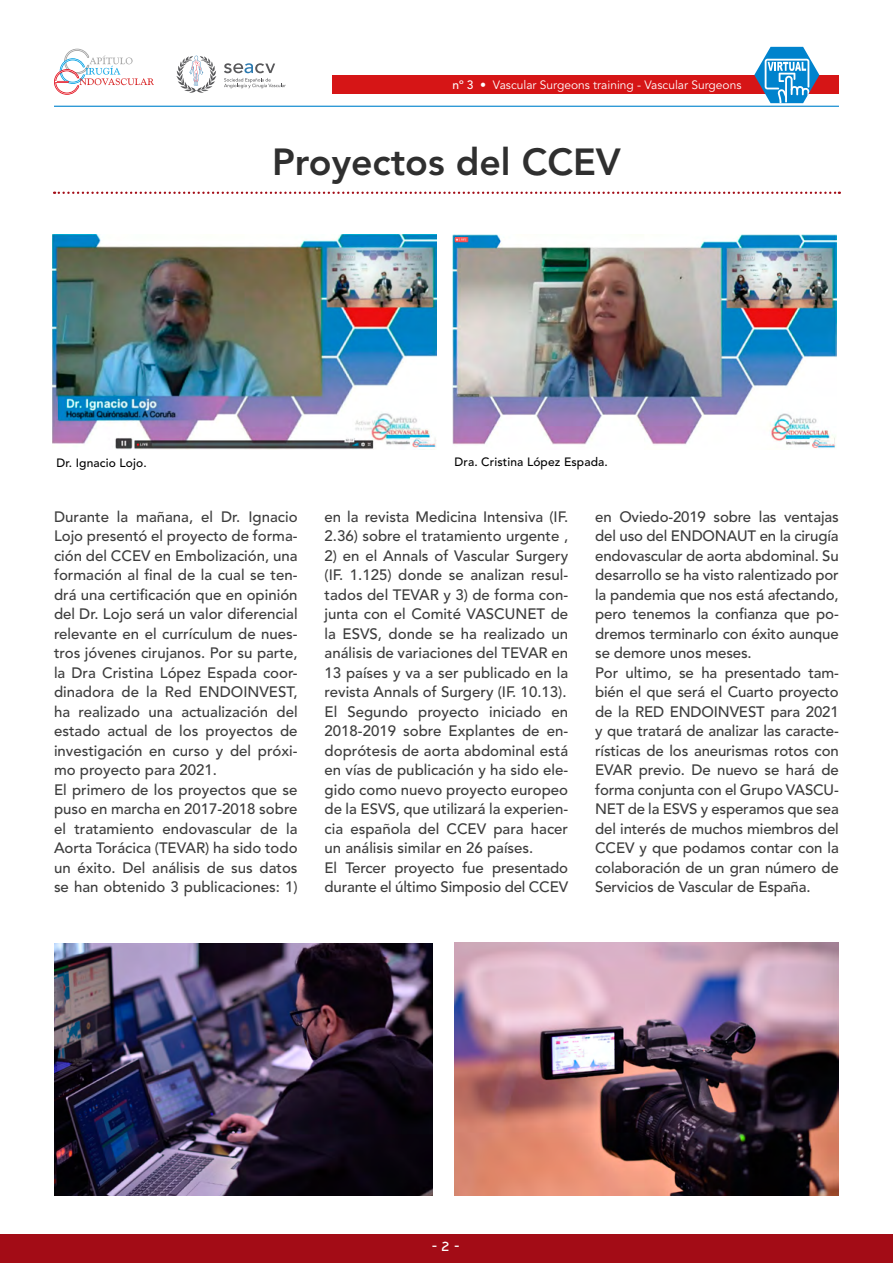
<style>
.page{position:relative;width:893px;height:1263px;background:#fff}
.page>*{position:absolute;margin:0;border:0;box-sizing:border-box;transform-origin:0 0}
.t1{font:800 37.5px "Avenir";color:#2f2f2f}
.t2{font:500 15px/19.5px "Avenir";color:#3d3d3d}
.t3{font:15px "VSV Leila Bold";color:#fff}
.t4{font:12px "Avenir";color:#fff}
.t5{font:500 12px "Avenir";letter-spacing:.01em;color:#000}
.s1{font-weight:500}
</style>
<div class="page">
<div style="left:332px;top:75px;width:507px;height:19px;background:#d61516"></div>
<hr style="left:54px;top:106px;width:785px;height:1px;background:#0083cd">
<svg style="left:176px;top:56px;width:40px;height:37px"></svg>
<svg style="left:224px;top:63px;width:62px;height:25px"></svg>
<svg style="left:54px;top:49px;width:100px;height:46px"></svg>
<div style="left:0;top:1234px;width:893px;height:29px;background:#a30c16"></div>
<svg style="left:754px;top:47px;width:65px;height:56px"></svg>
<svg style="left:54px;top:192px;width:786px;height:2px"></svg>
<img style="left:53px;top:234px;width:384px;height:216px">
<img style="left:452px;top:234px;width:385px;height:214px">
<img style="left:54px;top:944px;width:379px;height:251px">
<img style="left:455px;top:942px;width:384px;height:254px">
<p class="t4" style="left:452px;top:78px;width:291px"><span class="s1">nº 3</span> • Vascular Surgeons training - Vascular Surgeons</p>
<h1 class="t1" style="left:272px;top:140px;width:350px">Proyectos del CCEV</h1>
<p class="t5" style="left:56px;top:456px;width:92px">Dr. Ignacio Lojo.</p>
<p class="t5" style="left:454px;top:455px;width:155px">Dra. Cristina López Espada.</p>
<p class="t2" style="left:54px;top:507px;width:245px">Durante la mañana, el Dr. Ignacio Lojo presentó el proyecto de forma&shy;ción del CCEV en Embolización, una formación al final de la cual se ten&shy;drá una certificación que en opinión del Dr. Lojo será un valor diferencial relevante en el currículum de nues&shy;tros jóvenes cirujanos. Por su parte, la Dra Cristina López Espada coor&shy;dinadora de la Red ENDOINVEST, ha realizado una actualización del estado actual de los proyectos de investigación en curso y del próxi&shy;mo proyecto para 2021.<br>El primero de los proyectos que se puso en marcha en 2017-2018 sobre el tratamiento endovascular de la Aorta Torácica (TEVAR) ha sido todo un éxito. Del análisis de sus datos se han obtenido 3 publicaciones: 1)</p>
<p class="t2" style="left:325px;top:507px;width:245px">en la revista Medicina Intensiva (IF.<br>2.36) sobre el tratamiento urgente ,</p>
<p class="t2" style="left:325px;top:546px;width:245px">2) en el Annals of Vascular Surgery (IF. 1.125) donde se analizan resul&shy;tados del TEVAR y 3) de forma con&shy;junta con el Comité VASCUNET de la ESVS, donde se ha realizado un análisis de variaciones del TEVAR en 13 países y va a ser publicado en la revista Annals of Surgery (IF. 10.13).<br>El Segundo proyecto iniciado en 2018-2019 sobre Explantes de en&shy;doprótesis de aorta abdominal está en vías de publicación y ha sido ele&shy;gido como nuevo proyecto europeo de la ESVS, que utilizará la experien&shy;cia española del CCEV para hacer un análisis similar en 26 países.<br>El Tercer proyecto fue presentado durante el último Simposio del CCEV</p>
<p class="t2" style="left:595px;top:507px;width:245px">en Oviedo-2019 sobre las ventajas del uso del ENDONAUT en la cirugía endovascular de aorta abdominal. Su desarrollo se ha visto ralentizado por la pandemia que nos está afectando, pero tenemos la confianza que po&shy;dremos terminarlo con éxito aunque se demore unos meses.<br>Por ultimo, se ha presentado tam&shy;bién el que será el Cuarto proyecto de la RED ENDOINVEST para 2021 y que tratará de analizar las caracte&shy;rísticas de los aneurismas rotos con EVAR previo. De nuevo se hará de forma conjunta con el Grupo VASCU-NET de la ESVS y esperamos que sea del interés de muchos miembros del CCEV y que podamos contar con la colaboración de un gran número de Servicios de Vascular de España.</p>
<p class="t3" style="left:432px;top:1238px;width:29px">-2-</p>
</div>
